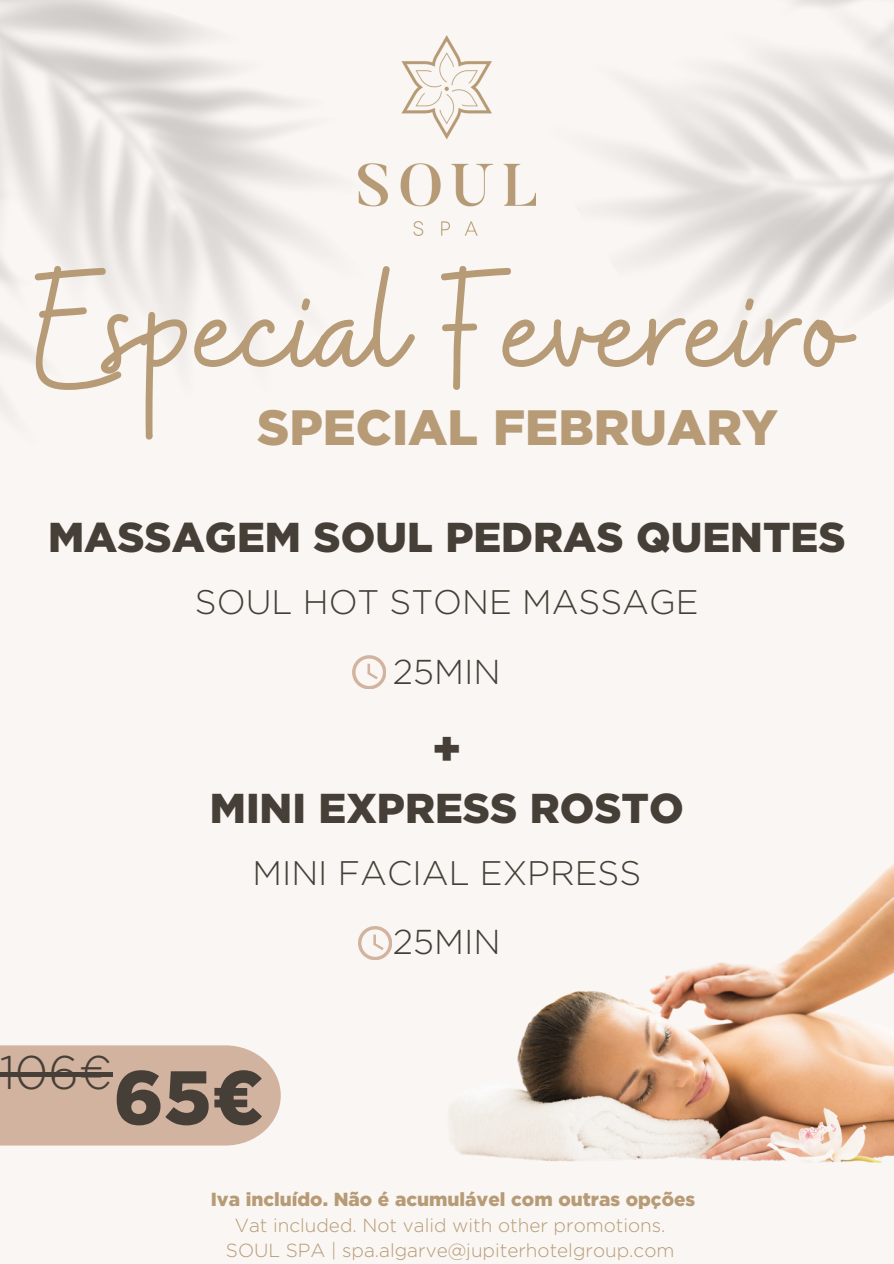
<style>
.page{position:relative;width:894px;height:1264px;background:#fff}
.page>*{position:absolute;margin:0;border:0;box-sizing:border-box;transform-origin:0 0}
.t1{font:172.5px "Buffalo";color:#b69b76}
.t2{font:900 75.75px "Gotham";color:#463f37}
.t3{font:900 49.5px "Gotham";color:#b69b76}
.t4{font:300 47.1px "Gotham";color:#463f37}
.t5{font:900 46.05px "Gotham";color:#463f37}
.t6{font:900 41.7px "Gotham";color:#463f37}
.t7{font:300 34.5px "Gotham";color:#463f37}
.t8{font:300 34.05px "Gotham";color:#463f37}
.t9{font:300 18.9px "Gotham";color:#b69b76}
.t10{font:900 18.9px "Gotham";color:#b69b76}
</style>
<div class="page">
<div style="left:0;top:0;width:893px;height:1263px;background:#faf6f3"></div>
<img style="left:450px;top:865px;width:443px;height:298px">
<svg style="left:352px;top:655px;width:34px;height:34px"></svg>
<img style="left:358px;top:35px;width:177px;height:201px">
<div style="left:0;top:1045px;width:281px;height:100px;background:#d2b39f"></div>
<hr style="left:0;top:1072px;width:112px;height:4px;background:#463f37">
<svg style="left:358px;top:926px;width:33px;height:33px"></svg>
<p class="t1" style="left:35px;top:217px;width:815px">Especial Fevereiro</p>
<h1 class="t3" style="left:257px;top:397px;width:522px">SPECIAL FEBRUARY</h1>
<h5 class="t6" style="left:48px;top:512px;width:798px">MASSAGEM SOUL PEDRAS QUENTES</h5>
<h6 class="t8" style="left:195px;top:581px;width:505px">SOUL HOT STONE MASSAGE</h6>
<h3 class="t7" style="left:393px;top:650px;width:109px">25MIN</h3>
<h6 class="t5" style="left:432px;top:721px;width:31px">+</h6>
<p class="t6" style="left:210px;top:782px;width:475px">MINI EXPRESS ROSTO</p>
<h4 class="t8" style="left:252px;top:851px;width:390px">MINI FACIAL EXPRESS</h4>
<h5 class="t4" style="left:-1px;top:1043px;width:115px">106€</h5>
<p class="t2" style="left:114px;top:1051px;width:151px">65€</p>
<h6 class="t7" style="left:393px;top:921px;width:109px">25MIN</h6>
<p class="t10" style="left:211px;top:1187px;width:486px">Iva incluído. Não é acumulável com outras opções</p>
<h6 class="t9" style="left:235px;top:1213px;width:432px">Vat included. Not valid with other promotions.</h6>
<p class="t9" style="left:226px;top:1239px;width:450px">SOUL SPA | spa.algarve@jupiterhotelgroup.com</p>
</div>
